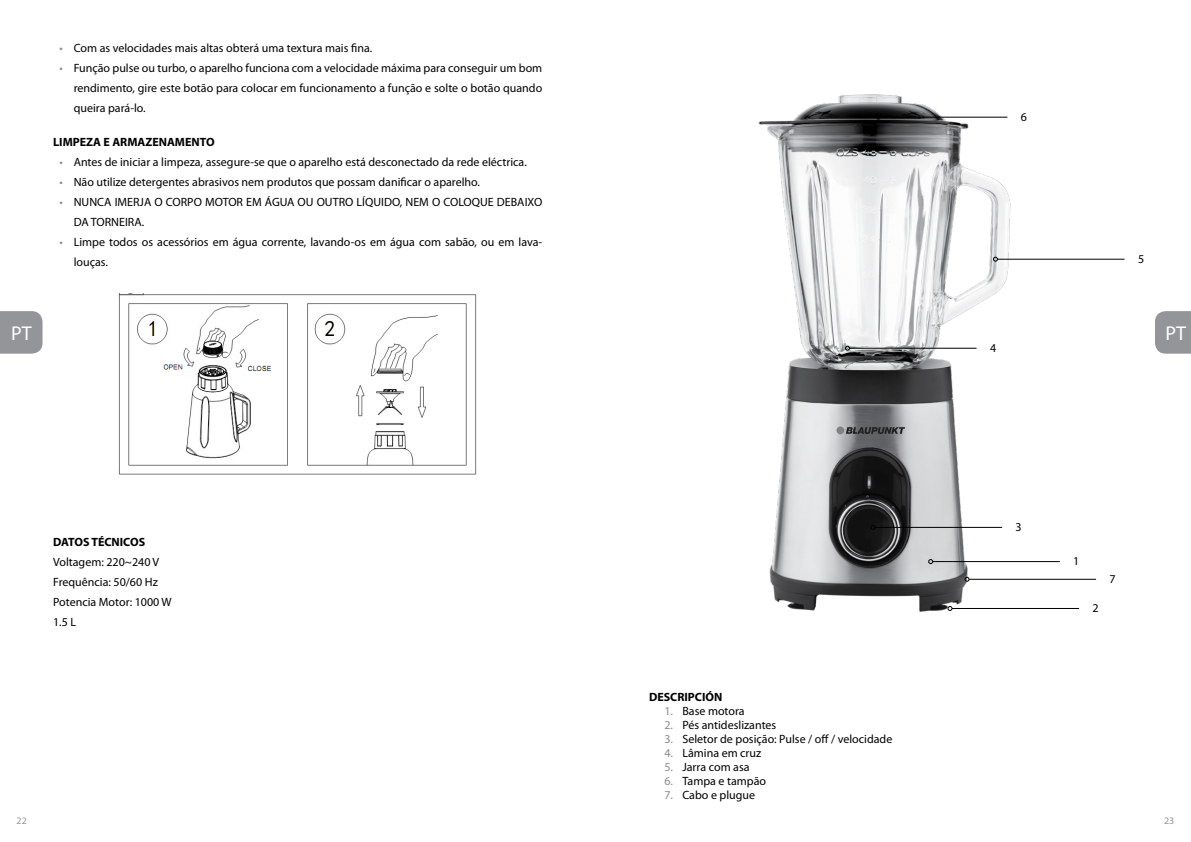
<style>
.page{position:relative;width:1191px;height:842px;background:#fff}
.page>*{position:absolute;margin:0;border:0;box-sizing:border-box;transform-origin:0 0}
.t1{font:20px "Myriad Pro";color:#fff}
.t2{font:12px/20px "Myriad Pro";color:#000}
.t3{font:700 12px "Myriad Pro";color:#000}
.t4{font:10px "Myriad Pro";color:#939598}
.s1{color:#898b8e}
</style>
<div class="page">
<svg style="left:0;top:311px;width:43px;height:43px;background:#98999c"></svg>
<svg style="left:1169px;top:311px;width:22px;height:43px"></svg>
<img style="left:758px;top:94px;width:411px;height:518px">
<hr style="left:932px;top:561px;width:127px;height:1px;background:#000">
<svg style="left:928px;top:559px;width:5px;height:5px"></svg>
<hr style="left:952px;top:608px;width:127px;height:1px;background:#000">
<svg style="left:947px;top:606px;width:5px;height:5px"></svg>
<hr style="left:875px;top:527px;width:127px;height:1px;background:#000">
<svg style="left:870px;top:525px;width:5px;height:5px"></svg>
<hr style="left:849px;top:348px;width:127px;height:1px;background:#000">
<svg style="left:845px;top:346px;width:5px;height:5px"></svg>
<hr style="left:997px;top:259px;width:127px;height:1px;background:#000">
<svg style="left:993px;top:257px;width:5px;height:5px"></svg>
<hr style="left:880px;top:117px;width:127px;height:1px;background:#000">
<svg style="left:876px;top:115px;width:5px;height:5px"></svg>
<hr style="left:969px;top:579px;width:127px;height:1px;background:#000">
<svg style="left:964px;top:577px;width:5px;height:5px"></svg>
<img style="left:118px;top:293px;width:359px;height:182px">
<p class="t2" style="left:60px;top:37px;width:314px"><span class="s1">•</span> Com as velocidades mais altas obterá uma textura mais fina.</p>
<p class="t2" style="left:74px;top:57px;width:470px;text-align:justify;text-indent:-14px"><span class="s1">•</span> Função pulse ou turbo, o aparelho funciona com a velocidade máxima para conseguir um bom rendimento, gire este botão para colocar em funcionamento a função e solte o botão quando queira pará-lo.</p>
<p class="t3" style="left:53px;top:134px;width:163px">LIMPEZA E ARMAZENAMENTO</p>
<p class="t2" style="left:60px;top:151px;width:469px"><span class="s1">•</span> Antes de iniciar a limpeza, assegure-se que o aparelho está desconectado da rede eléctrica.</p>
<p class="t2" style="left:60px;top:171px;width:422px"><span class="s1">•</span> Não utilize detergentes abrasivos nem produtos que possam danificar o aparelho.</p>
<p class="t2" style="left:74px;top:191px;width:470px;text-indent:-14px"><span class="s1">•</span> NUNCA IMERJA O CORPO MOTOR EM ÁGUA OU OUTRO LÍQUIDO, NEM O COLOQUE DEBAIXO<br>DA TORNEIRA.</p>
<p class="t2" style="left:74px;top:231px;width:470px;text-indent:-14px"><span class="s1">•</span> Limpe todos os acessórios em água corrente, lavando-os em água com sabão, ou em lava&shy;louças.</p>
<p class="t2" style="left:1021px;top:106px;width:8px">6</p>
<p class="t2" style="left:1138px;top:248px;width:8px">5</p>
<h1 class="t1" style="left:11px;top:321px;width:22px">PT</h1>
<h1 class="t1" style="left:1165px;top:321px;width:22px">PT</h1>
<p class="t3" style="left:53px;top:534px;width:93px">DATOS TÉCNICOS</p>
<p class="t2" style="left:53px;top:551px;width:120px">Voltagem: 220~240 V<br>Frequência: 50/60 Hz<br>Potencia Motor: 1000 W<br>1.5 L</p>
<p class="t3" style="left:649px;top:689px;width:75px">DESCRIPCIÓN</p>
<p class="t2" style="left:664px;top:701px;width:82px"><span class="s1">1.</span> Base motora</p>
<p class="t2" style="left:664px;top:715px;width:113px"><span class="s1">2.</span> Pés antideslizantes</p>
<p class="t2" style="left:664px;top:729px;width:229px"><span class="s1">3.</span> Seletor de posição: Pulse / off / velocidade</p>
<p class="t2" style="left:664px;top:743px;width:98px"><span class="s1">4.</span> Lâmina em cruz</p>
<p class="t2" style="left:664px;top:757px;width:87px"><span class="s1">5.</span> Jarra com asa</p>
<p class="t2" style="left:664px;top:771px;width:103px"><span class="s1">6.</span> Tampa e tampão</p>
<p class="t2" style="left:664px;top:785px;width:92px"><span class="s1">7.</span> Cabo e plugue</p>
<p class="t2" style="left:990px;top:337px;width:8px">4</p>
<p class="t2" style="left:1015px;top:517px;width:8px">3</p>
<p class="t2" style="left:1073px;top:551px;width:8px">1</p>
<p class="t2" style="left:1092px;top:598px;width:8px">2</p>
<p class="t2" style="left:1109px;top:568px;width:8px">7</p>
<p class="t4" style="left:17px;top:814px;width:12px">22</p>
<p class="t4" style="left:1164px;top:814px;width:12px">23</p>
</div>
